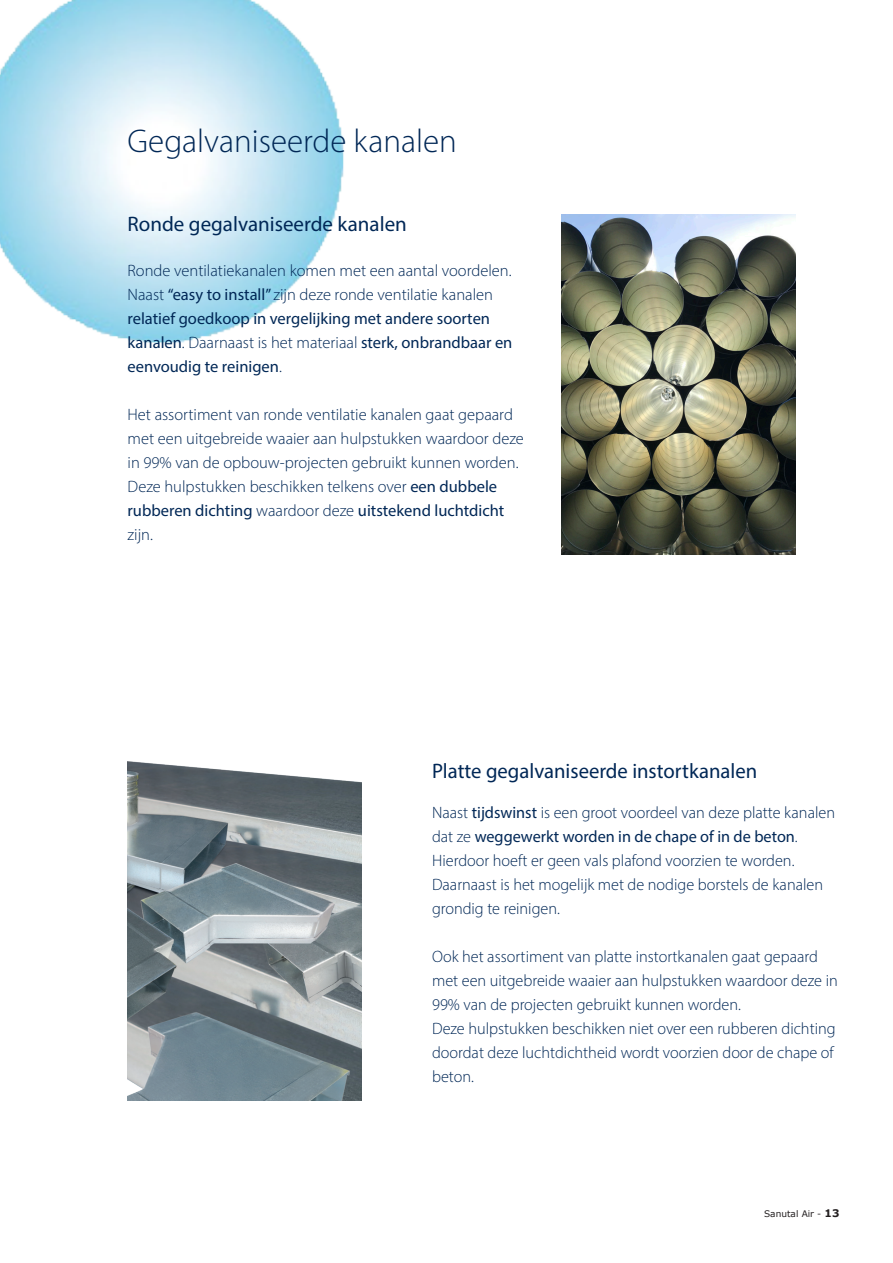
<style>
.page{position:relative;width:893px;height:1263px;background:#fff}
.page>*{position:absolute;margin:0;border:0;box-sizing:border-box;transform-origin:0 0}
.t1{font:300 33px "Myriad Pro";color:#002756}
.Product_titel{font:21px "Myriad Pro";color:#002756}
.Product_titel-2{font:300 16.5px/24px "Myriad Pro";color:#002756}
.Product_titel-3{font:16.5px/24px "Myriad Pro";color:#002756}
.t2{font:9px "Verdana";color:#231f20}
.s1{font-weight:400}
.s2{font-weight:300}
.s3{font-weight:700;font-size:10.5px}
</style>
<div class="page">
<img style="left:561px;top:215px;width:234px;height:340px">
<img style="left:128px;top:762px;width:233px;height:339px">
<img style="left:0;top:0;width:344px;height:343px">
<p class="t1" style="left:128px;top:121px;width:331px">Gegalvaniseerde kanalen</p>
<p class="Product_titel" style="left:128px;top:210px;width:281px">Ronde gegalvaniseerde kanalen</p>
<p class="Product_titel-2" style="left:128px;top:258px;width:385px">Ronde ventilatiekanalen komen met een aantal voordelen.</p>
<p class="Product_titel-2" style="left:128px;top:282px;width:367px">Naast <span class="s1">“easy to install”</span> zijn deze ronde ventilatie kanalen</p>
<p class="Product_titel-3" style="left:128px;top:306px;width:364px">relatief goedkoop in vergelijking met andere soorten</p>
<p class="Product_titel-3" style="left:128px;top:330px;width:386px">kanalen<span class="s2">. Daarnaast is het materiaal</span> sterk, onbrandbaar en eenvoudig te reinigen<span class="s2">.</span></p>
<p class="Product_titel-2" style="left:128px;top:402px;width:398px">Het assortiment van ronde ventilatie kanalen gaat gepaard met een uitgebreide waaier aan hulpstukken waardoor deze in 99% van de opbouw-projecten gebruikt kunnen worden.<br>Deze hulpstukken beschikken telkens over <span class="s1">een dubbele</span></p>
<p class="Product_titel-3" style="left:128px;top:498px;width:378px">rubberen dichting <span class="s2">waardoor deze</span> uitstekend luchtdicht <span class="s2">zijn.</span></p>
<p class="Product_titel" style="left:432px;top:757px;width:327px">Platte gegalvaniseerde instortkanalen</p>
<p class="Product_titel-2" style="left:432px;top:800px;width:404px">Naast <span class="s1">tijdswinst</span> is een groot voordeel van deze platte kanalen dat ze <span class="s1">weggewerkt worden in de chape of in de beton</span>.</p>
<p class="Product_titel-2" style="left:432px;top:848px;width:393px">Hierdoor hoeft er geen vals plafond voorzien te worden.<br>Daarnaast is het mogelijk met de nodige borstels de kanalen grondig te reinigen.</p>
<p class="Product_titel-2" style="left:432px;top:944px;width:407px">Ook het assortiment van platte instortkanalen gaat gepaard met een uitgebreide waaier aan hulpstukken waardoor deze in<br>99% van de projecten gebruikt kunnen worden.</p>
<p class="Product_titel-2" style="left:432px;top:1016px;width:405px;text-align:justify">Deze hulpstukken beschikken niet over een rubberen dichting doordat deze luchtdichtheid wordt voorzien door de chape of beton.</p>
<p class="t2" style="left:764px;top:1207px;width:77px">Sanutal Air - <span class="s3">13</span></p>
</div>
